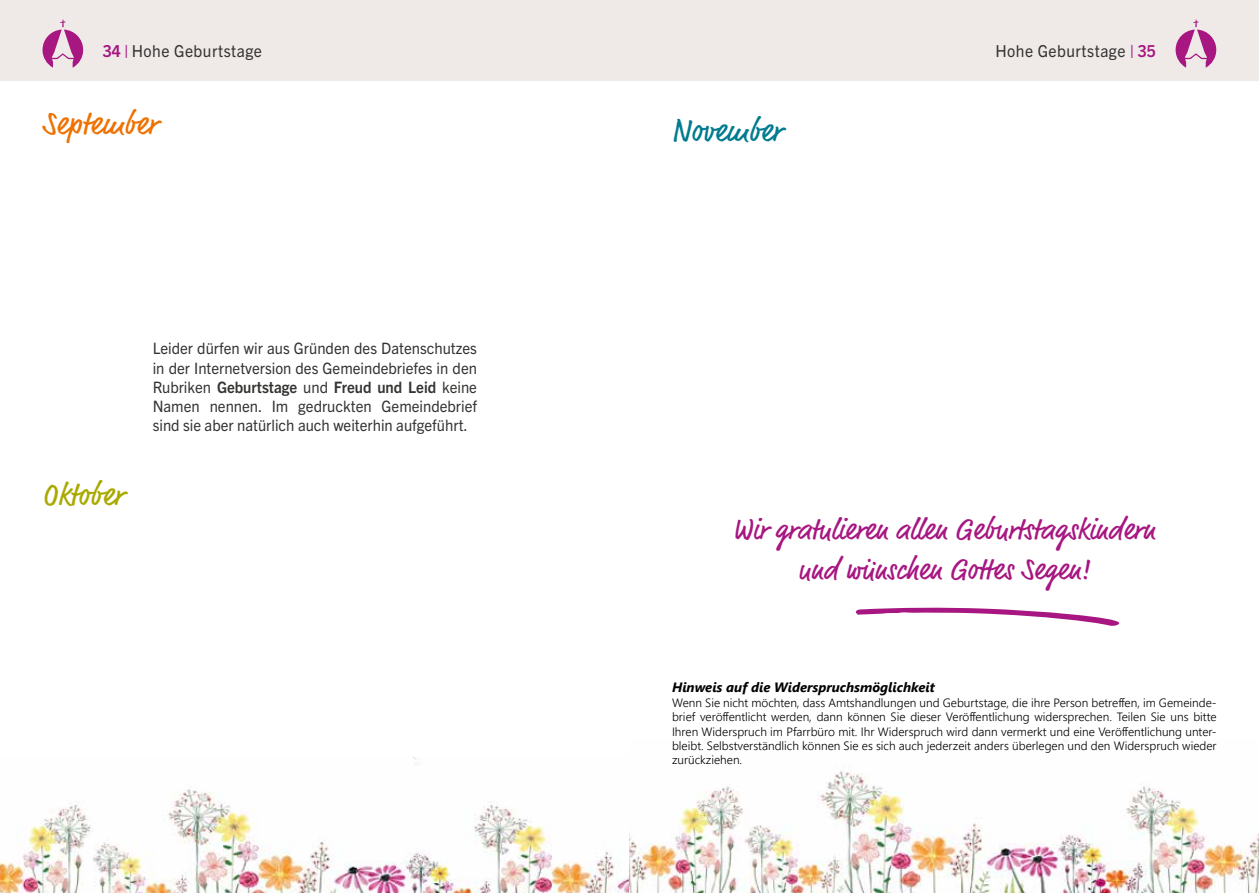
<style>
.page{position:relative;width:1259px;height:893px;background:#fff}
.page>*{position:absolute;margin:0;border:0;box-sizing:border-box;transform-origin:0 0}
.t1{font:32.25px "Market Pro";color:#ee7203}
.t2{font:32.25px "Market Pro";color:#007b8f}
.t3{font:32.25px "Market Pro";color:#a9a900}
.t4{font:30px/40.2px "Market Pro";color:#a71681;text-align:center}
.t5{font:16.5px "Trade Gothic Next LT Pro";letter-spacing:.03em;color:#333332;scale:.95 1}
.t6{font:15.75px/19px "Trade Gothic Next LT Pro";color:#333332;text-align:justify;scale:.95 1}
.t7{font:italic 700 13.5px "Segoe UI";color:#000}
.t8{font:300 12px/14.4px "Segoe UI";color:#000;text-align:justify}
.s1{font-weight:700;color:#a71681}
.s2{font-weight:700}
</style>
<div class="page">
<div style="left:0;top:0;width:1259px;height:81px;background:#efeae8"></div>
<svg style="left:43px;top:19px;width:40px;height:49px"></svg>
<svg style="left:1175px;top:19px;width:41px;height:49px"></svg>
<img style="left:0;top:758px;width:629px;height:135px">
<img style="left:629px;top:740px;width:630px;height:153px">
<svg style="left:856px;top:607px;width:263px;height:19px"></svg>
<h3 class="t5" style="left:103px;top:40px;width:169px"><span class="s1">34 |</span> Hohe Geburtstage</h3>
<h3 class="t5" style="left:995px;top:40px;width:170px">Hohe Geburtstage <span class="s1">| 35</span></h3>
<h1 class="t1" style="left:43px;top:102px;width:117px">September</h1>
<h1 class="t3" style="left:43px;top:473px;width:83px">Oktober</h1>
<p class="t6" style="left:153px;top:338px;width:343px">Leider dürfen wir aus Gründen des Datenschutzes in der Internetversion des Gemeindebriefes in den Rubriken <span class="s2">Geburtstage</span> und <span class="s2">Freud und Leid</span> keine Namen nennen. Im gedruckten Gemeindebrief sind sie aber natürlich auch weiterhin aufgeführt.</p>
<h1 class="t2" style="left:672px;top:108px;width:112px">November</h1>
<h2 class="t4" style="left:733px;top:510px;width:425px">Wir gratulieren allen Geburtstagskindern und wünschen Gottes Segen!</h2>
<p class="t7" style="left:672px;top:675px;width:264px">Hinweis auf die Widerspruchsmöglichkeit</p>
<p class="t8" style="left:672px;top:694px;width:546px">Wenn Sie nicht möchten, dass Amtshandlungen und Geburtstage, die ihre Person betreffen, im Gemeinde&shy;brief veröffentlicht werden, dann können Sie dieser Veröffentlichung widersprechen. Teilen Sie uns bitte Ihren Widerspruch im Pfarrbüro mit. Ihr Widerspruch wird dann vermerkt und eine Veröffentlichung unter&shy;bleibt. Selbstverständlich können Sie es sich auch jederzeit anders überlegen und den Widerspruch wieder zurückziehen.</p>
</div>
